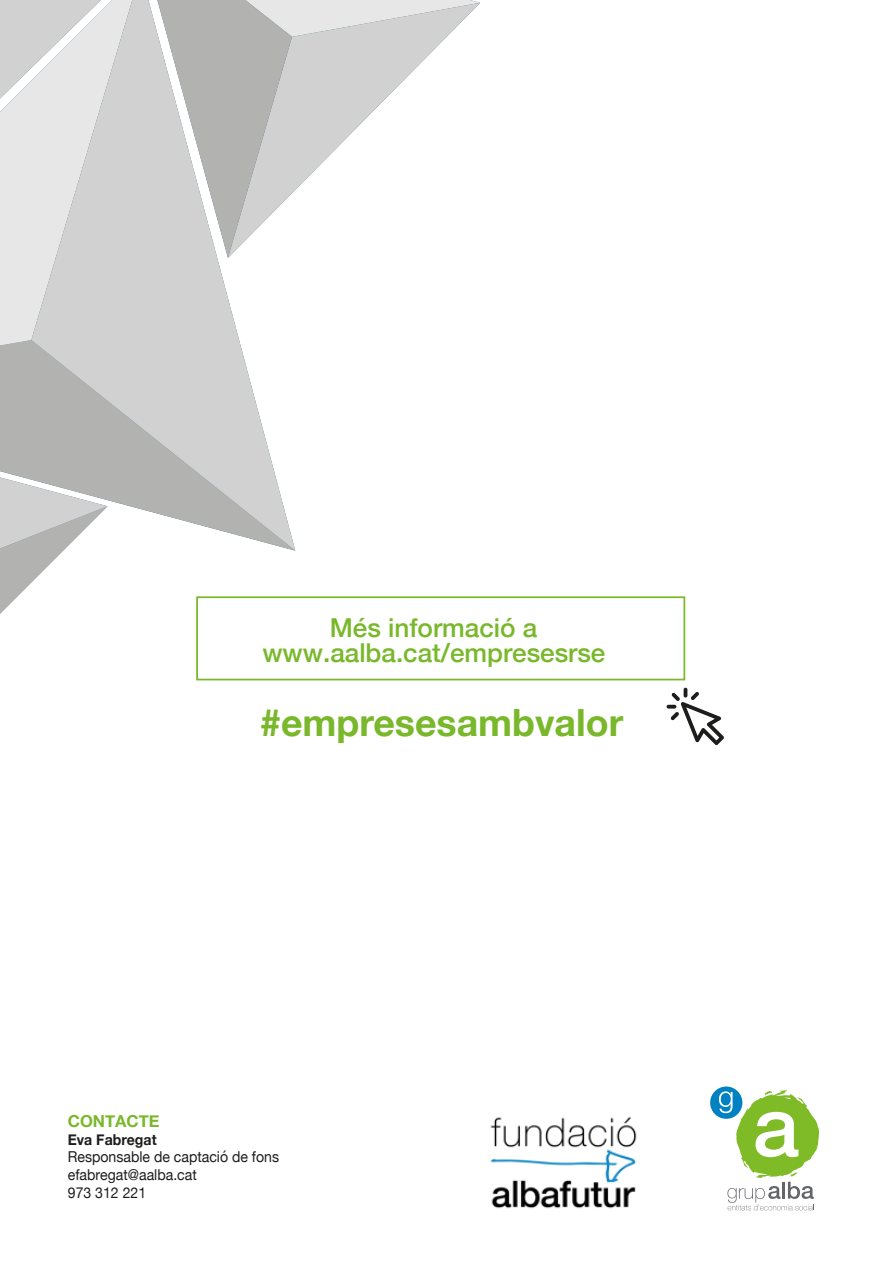
<style>
.page{position:relative;width:893px;height:1263px;background:#fff}
.page>*{position:absolute;margin:0;border:0;box-sizing:border-box;transform-origin:0 0}
.t1{font:700 37.5px "Helvetica Neue";color:#78b82a}
.t2{font:500 26.1px/24.3px "Helvetica Neue";color:#78b82a;text-align:center}
.t3{font:700 16.5px "Helvetica Neue";color:#78b82a}
.t4{font:15px/17.9px "Helvetica Neue";color:#1d1d1c;scale:.94 1}
.t5{font:700 15px "Helvetica Neue";color:#1d1d1c;scale:.94 1}
</style>
<div class="page">
<img style="left:490px;top:1116px;width:147px;height:93px">
<div style="left:0;top:395px;width:31px;height:53px;background:#b2b2b1"></div>
<svg style="left:0;top:258px;width:31px;height:137px;background:#d2d2d2"></svg>
<svg style="left:31px;top:258px;width:264px;height:293px;fill:#d2d1d1"></svg>
<svg style="left:0;top:448px;width:108px;height:166px"></svg>
<svg style="left:0;top:0;width:480px;height:258px"></svg>
<div style="left:196px;top:596px;width:489px;height:84px;border:2px solid #78b82a"></div>
<svg style="left:667px;top:688px;width:57px;height:57px"></svg>
<div style="left:710px;top:1086px;width:32px;height:33px;background:#0082c2;border-radius:50%"></div>
<svg style="left:719px;top:1090px;width:101px;height:120px"></svg>
<h2 class="t2" style="left:262px;top:614px;width:345px">Més informació a www.aalba.cat/empresesrse</h2>
<h1 class="t1" style="left:260px;top:693px;width:365px">#empresesambvalor</h1>
<p class="t3" style="left:68px;top:1108px;width:93px">CONTACTE</p>
<p class="t5" style="left:68px;top:1128px;width:96px">Eva Fabregat</p>
<p class="t4" style="left:68px;top:1149px;width:226px">Responsable de captació de fons efabregat@aalba.cat<br>973 312 221</p>
</div>
